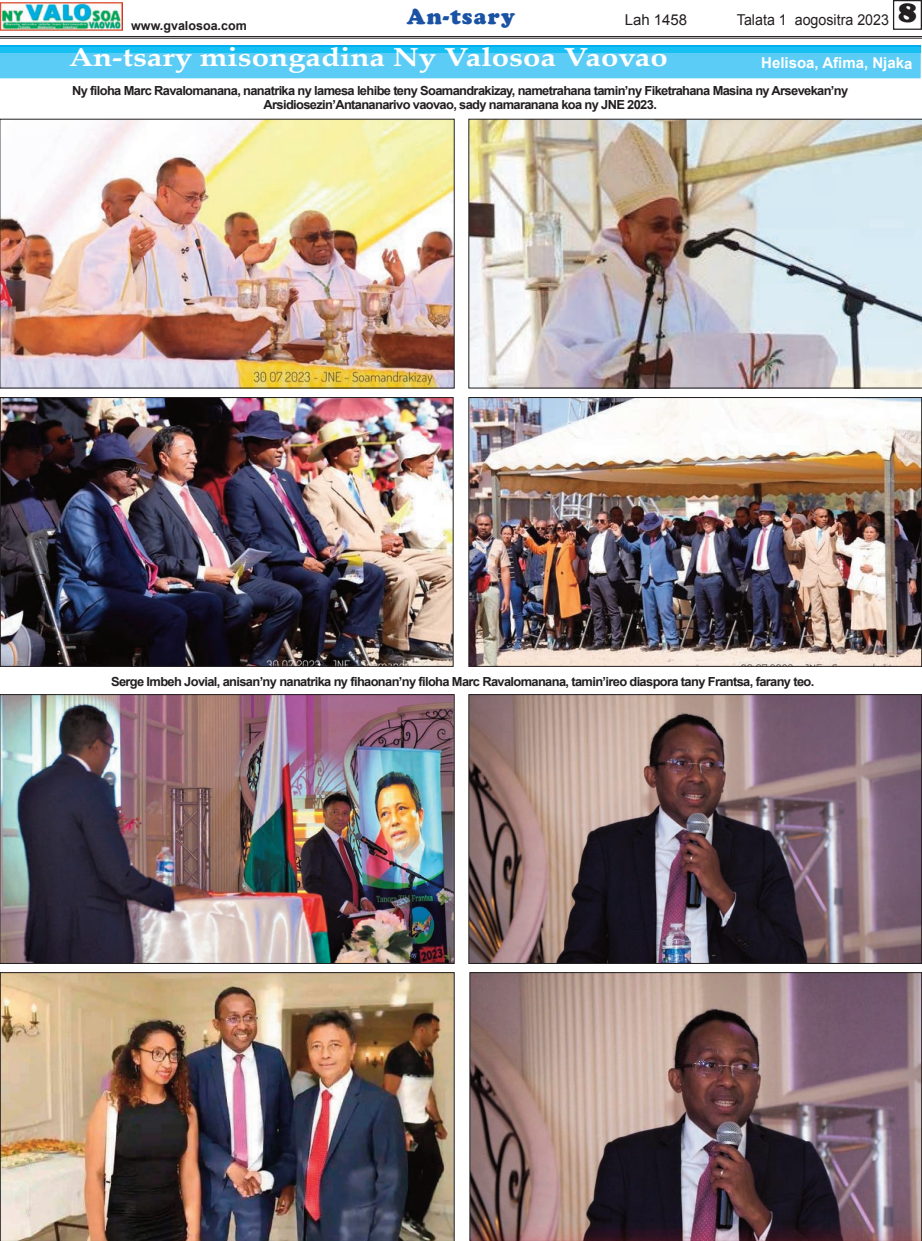
<style>
.page{position:relative;width:922px;height:1241px;background:#fff}
.page>*{position:absolute;margin:0;border:0;box-sizing:border-box;transform-origin:0 0}
.t1{font:700 26px "Palatino Linotype";letter-spacing:-.005em;color:#fff;scale:1.2 1}
.t2{font:900 22.5px "Cooper";letter-spacing:.05em;color:#1a52a4}
.t3{font:15px "Arial";color:#231f20;scale:.95 1}
.t4{font:700 15px "Arial";letter-spacing:-.005em;color:#fff}
.t5{font:15px "Arial";color:#231f20}
.t6{font:700 12.5px/13.8px "Arial";letter-spacing:-.05em;color:#231f20;text-align:center}
.t7{font:700 12.5px "Arial";color:#231f20}
</style>
<div class="page">
<hr style="left:0;top:36px;width:921px;height:1px;background:#231f20">
<hr style="left:0;top:38px;width:921px;height:1px;background:#231f20">
<svg style="left:122px;top:2px;width:1px;height:29px"></svg>
<img style="left:1px;top:2px;width:121px;height:29px">
<div style="left:892px;top:0;width:29px;height:30px;border:1px solid #231f20"></div>
<div style="left:0;top:44px;width:920px;height:8px;background:#00aeef"></div>
<div style="left:0;top:52px;width:920px;height:26px;background:#5bccf5"></div>
<div style="left:0;top:47px;width:920px;height:5px;background:#17c0f2"></div>
<img style="left:469px;top:972px;width:452px;height:268px">
<img style="left:2px;top:399px;width:449px;height:265px">
<div style="left:0;top:397px;width:453px;height:269px;border:1px solid #231f20"></div>
<img style="left:470px;top:399px;width:449px;height:265px">
<div style="left:468px;top:397px;width:453px;height:269px;border:1px solid #231f20"></div>
<img style="left:0;top:972px;width:454px;height:268px">
<img style="left:2px;top:121px;width:450px;height:265px">
<img style="left:470px;top:696px;width:449px;height:265px">
<div style="left:468px;top:694px;width:453px;height:269px;border:1px solid #231f20"></div>
<img style="left:2px;top:696px;width:450px;height:265px">
<div style="left:0;top:694px;width:454px;height:269px;border:1px solid #231f20"></div>
<img style="left:468px;top:119px;width:453px;height:269px">
<p class="t7" style="left:131px;top:19px;width:117px">www.gvalosoa.com</p>
<h2 class="t2" style="left:407px;top:3px;width:110px">An-tsary</h2>
<p class="t5" style="left:624px;top:11px;width:64px">Lah 1458</p>
<p class="t3" style="left:736px;top:12px;width:190px">Talata 1 aogositra 2023 <sup>8</sup></p>
<h1 class="t1" style="left:69px;top:47px;width:500px">An-tsary misongadina Ny Valosoa Vaovao</h1>
<p class="t4" style="left:761px;top:55px;width:153px">Helisoa, Afima, Njaka</p>
<p class="t6" style="left:72px;top:84px;width:777px">Ny filoha Marc Ravalomanana, nanatrika ny lamesa lehibe teny Soamandrakizay, nametrahana tamin’ny Fiketrahana Masina ny Arsevekan’ny<br>Arsidiosezin’Antananarivo vaovao, sady namaranana koa ny JNE 2023.</p>
<p class="t6" style="left:111px;top:674px;width:704px">Serge Imbeh Jovial, anisan’ny nanatrika ny fihaonan’ny filoha Marc Ravalomanana, tamin’ireo diaspora tany Frantsa, farany teo.</p>
</div>
